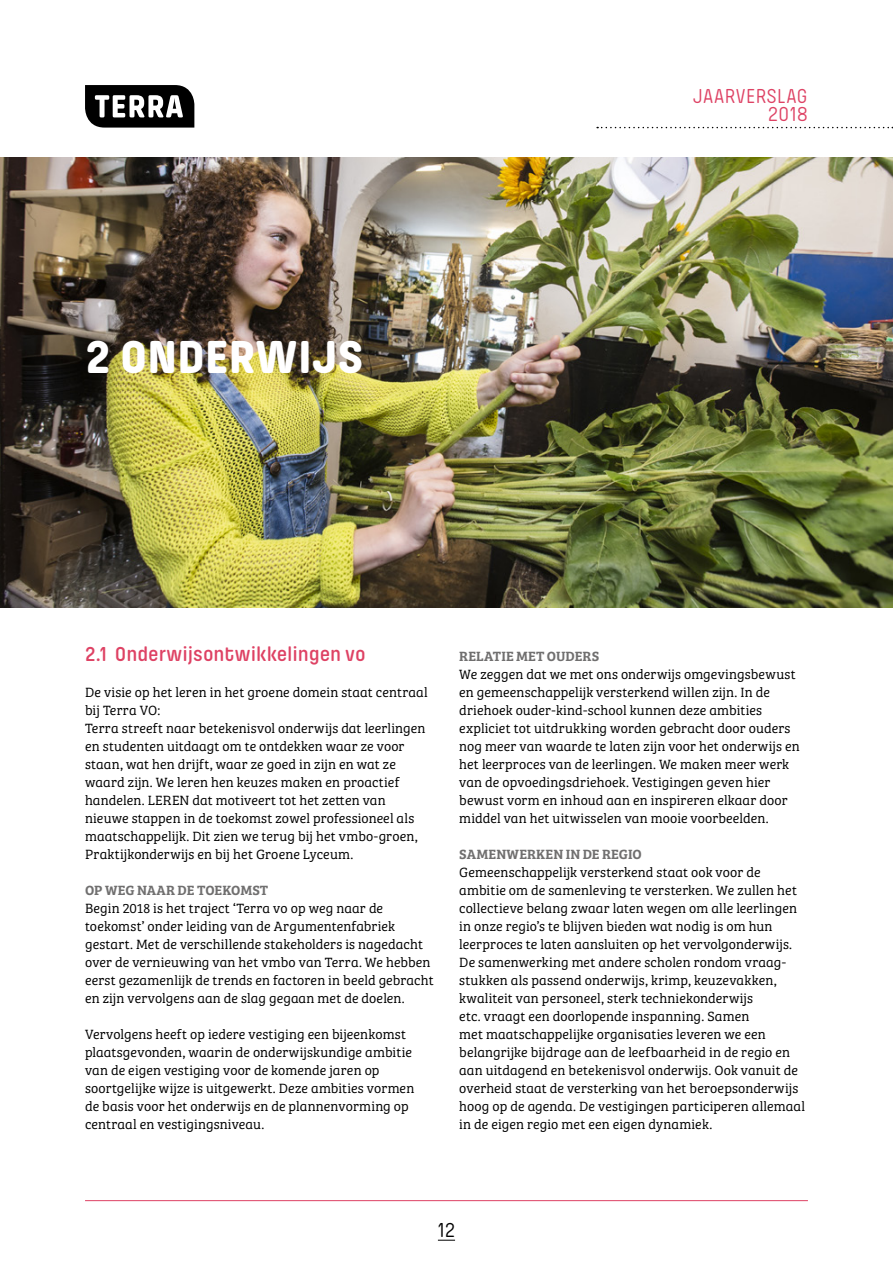
<style>
.page{position:relative;width:893px;height:1263px;background:#fff}
.page>*{position:absolute;margin:0;border:0;box-sizing:border-box;transform-origin:0 0}
.t1{font:800 48px "Pilcrow Soft";letter-spacing:.01em;color:#fff}
.t2{font:600 21px "Pilcrow Soft";color:#de4264}
.t3{font:21px/18px "Pilcrow Soft";letter-spacing:.005em;color:#de4264;text-align:right}
.t4{font:21px "Pilcrow Soft";color:#000}
.t5{font:300 13.8px/18px "Bree Serif";letter-spacing:.01em;color:#000}
.t6{font:600 13.8px "Bree Serif";letter-spacing:.005em;color:#706f6f}
</style>
<div class="page">
<svg style="left:438px;top:1240px;width:17px;height:1px"></svg>
<svg style="left:85px;top:85px;width:109px;height:43px"></svg>
<hr style="left:85px;top:1200px;width:723px;height:1px;background:#de4264">
<svg style="left:597px;top:127px;width:296px;height:1px"></svg>
<img style="left:0;top:157px;width:893px;height:450px">
<h1 class="t1" style="left:85px;top:332px;width:280px">2 ONDERWIJS</h1>
<h2 class="t3" style="left:693px;top:88px;width:116px">JAARVERSLAG<br>2018</h2>
<h2 class="t2" style="left:85px;top:644px;width:282px">2.1 Onderwijsontwikkelingen vo</h2>
<p class="t5" style="left:85px;top:683px;width:344px">De visie op het leren in het groene domein staat centraal bij Terra VO:<br>Terra streeft naar betekenisvol onderwijs dat leerlingen en studenten uitdaagt om te ontdekken waar ze voor staan, wat hen drijft, waar ze goed in zijn en wat ze waard zijn. We leren hen keuzes maken en proactief handelen. LEREN dat motiveert tot het zetten van nieuwe stappen in de toekomst zowel professioneel als maatschappelijk. Dit zien we terug bij het vmbo-groen, Praktijkonderwijs en bij het Groene Lyceum.</p>
<p class="t6" style="left:85px;top:880px;width:185px">OP WEG NAAR DE TOEKOMST</p>
<p class="t5" style="left:85px;top:899px;width:350px">Begin 2018 is het traject ‘Terra vo op weg naar de toekomst’ onder leiding van de Argumentenfabriek gestart. Met de verschillende stakeholders is nagedacht over de vernieuwing van het vmbo van Terra. We hebben eerst gezamenlijk de trends en factoren in beeld gebracht en zijn vervolgens aan de slag gegaan met de doelen.</p>
<p class="t5" style="left:85px;top:1025px;width:331px">Vervolgens heeft op iedere vestiging een bijeenkomst plaatsgevonden, waarin de onderwijskundige ambitie van de eigen vestiging voor de komende jaren op soortgelijke wijze is uitgewerkt. Deze ambities vormen de basis voor het onderwijs en de plannenvorming op centraal en vestigingsniveau.</p>
<p class="t6" style="left:459px;top:646px;width:141px">RELATIE MET OUDERS</p>
<p class="t5" style="left:459px;top:665px;width:342px">We zeggen dat we met ons onderwijs omgevingsbewust en gemeenschappelijk versterkend willen zijn. In de driehoek ouder-kind-school kunnen deze ambities expliciet tot uitdrukking worden gebracht door ouders nog meer van waarde te laten zijn voor het onderwijs en het leerproces van de leerlingen. We maken meer werk van de opvoedingsdriehoek. Vestigingen geven hier bewust vorm en inhoud aan en inspireren elkaar door middel van het uitwisselen van mooie voorbeelden.</p>
<p class="t6" style="left:459px;top:844px;width:184px">SAMENWERKEN IN DE REGIO</p>
<p class="t5" style="left:459px;top:862px;width:347px">Gemeenschappelijk versterkend staat ook voor de ambitie om de samenleving te versterken. We zullen het collectieve belang zwaar laten wegen om alle leerlingen in onze regio’s te blijven bieden wat nodig is om hun leerproces te laten aansluiten op het vervolgonderwijs.<br>De samenwerking met andere scholen rondom vraag&shy;stukken als passend onderwijs, krimp, keuzevakken, kwaliteit van personeel, sterk techniekonderwijs<br>etc. vraagt een doorlopende inspanning. Samen<br>met maatschappelijke organisaties leveren we een belangrijke bijdrage aan de leefbaarheid in de regio en aan uitdagend en betekenisvol onderwijs. Ook vanuit de overheid staat de versterking van het beroepsonderwijs hoog op de agenda. De vestigingen participeren allemaal in de eigen regio met een eigen dynamiek.</p>
<h2 class="t4" style="left:438px;top:1220px;width:19px">12</h2>
</div>
